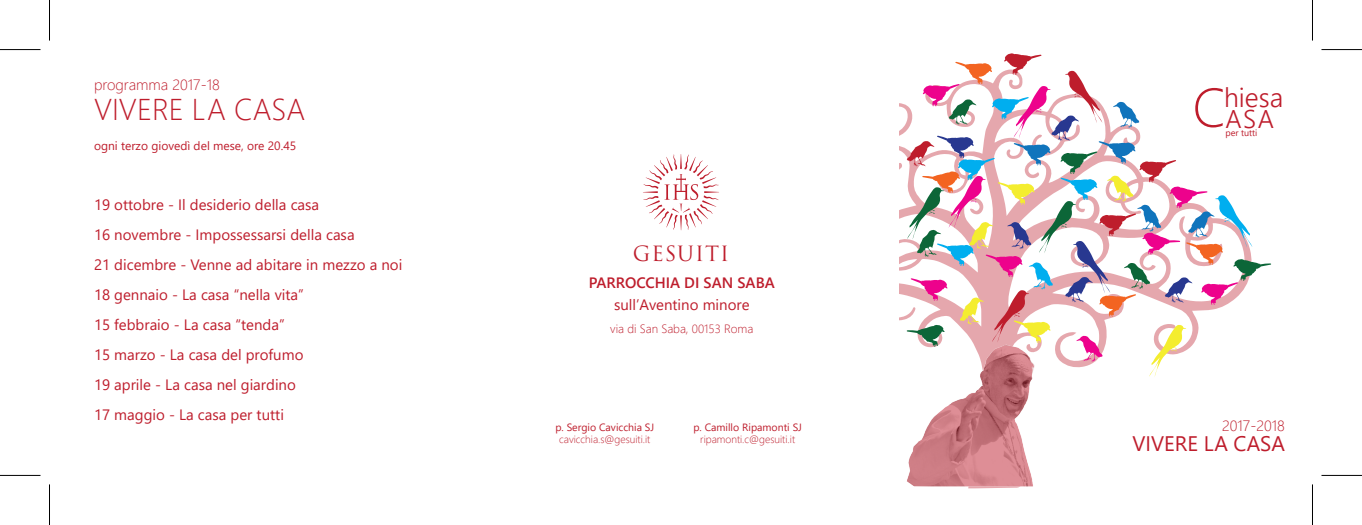
<style>
.page{position:relative;width:1362px;height:525px;background:#fff}
.page>*{position:absolute;margin:0;border:0;box-sizing:border-box;transform-origin:0 0}
.t1{font:300 54.6px "Segoe UI";color:#be1d2c}
.t2{font:300 30px "Segoe UI";color:#be1d2c}
.t3{font:300 27px "Segoe UI";color:#be1d2c}
.t4{font:300 25.5px "Segoe UI";color:#be1d2c}
.t5{font:21px "Segoe UI";color:#be1d2c}
.t6{font:20.4px "Trajan Pro";letter-spacing:.045em;color:#be1d2c}
.t7{font:15px/30px "Segoe UI";color:#be1d2c}
.t8{font:300 15px "Segoe UI";color:#be1d2c}
.t9{font:600 15px "Segoe UI";color:#be1d2c}
.t10{font:12px "Segoe UI";color:#be1d2c}
.t11{font:300 12px "Segoe UI";color:#be1d2c}
.t12{font:300 10.5px "Segoe UI";color:#be1d2c}
.t13{font:10.5px "Segoe UI";color:#be1d2c}
.t14{font:9px "Segoe UI";color:#be1d2c}
</style>
<div class="page">
<svg style="left:643px;top:154px;width:76px;height:76px"></svg>
<svg style="left:906px;top:53px;width:365px;height:324px"></svg>
<img style="left:906px;top:330px;width:211px;height:156px">
<hr style="left:0;top:49px;width:40px;height:1px;background:#000">
<hr style="left:1321px;top:49px;width:41px;height:1px;background:#000">
<hr style="left:0;top:474px;width:40px;height:1px;background:#000">
<hr style="left:1321px;top:474px;width:41px;height:1px;background:#000">
<hr style="left:49px;top:0;width:1px;height:40px;background:#000">
<hr style="left:49px;top:484px;width:1px;height:40px;background:#000">
<hr style="left:1312px;top:0;width:1px;height:40px;background:#000">
<hr style="left:1312px;top:484px;width:1px;height:40px;background:#000">
<p class="t8" style="left:94px;top:70px;width:127px">programma 2017-18</p>
<h2 class="t2" style="left:94px;top:81px;width:213px">VIVERE LA CASA</h2>
<p class="t10" style="left:94px;top:134px;width:204px">ogni terzo giovedì del mese, ore 20.45</p>
<p class="t7" style="left:94px;top:188px;width:310px">19 ottobre - Il desiderio della casa<br>16 novembre - Impossessarsi della casa<br>21 dicembre - Venne ad abitare in mezzo a noi<br>18 gennaio - La casa “nella vita”<br>15 febbraio - La casa “tenda”<br>15 marzo - La casa del profumo<br>19 aprile - La casa nel giardino<br>17 maggio - La casa per tutti</p>
<h3 class="t6" style="left:633px;top:240px;width:98px">GESUITI</h3>
<p class="t9" style="left:589px;top:268px;width:187px">PARROCCHIA DI SAN SABA</p>
<p class="t7" style="left:614px;top:288px;width:137px">sull’Aventino minore</p>
<p class="t11" style="left:610px;top:317px;width:145px">via di San Saba, 00153 Roma</p>
<p class="t13" style="left:555px;top:417px;width:100px">p. Sergio Cavicchia SJ</p>
<p class="t12" style="left:559px;top:429px;width:93px">cavicchia.s@gesuiti.it</p>
<p class="t13" style="left:693px;top:417px;width:110px">p. Camillo Ripamonti SJ</p>
<p class="t12" style="left:700px;top:429px;width:96px">ripamonti.c@gesuiti.it</p>
<h3 class="t3" style="left:1224px;top:72px;width:61px">hiesa</h3>
<h3 class="t4" style="left:1225px;top:94px;width:50px">ASA</h3>
<h1 class="t1" style="left:1192px;top:56px;width:35px">C</h1>
<p class="t14" style="left:1225px;top:124px;width:34px">per tutti</p>
<p class="t8" style="left:1222px;top:411px;width:64px">2017-2018</p>
<h3 class="t5" style="left:1132px;top:423px;width:154px">VIVERE LA CASA</h3>
</div>
